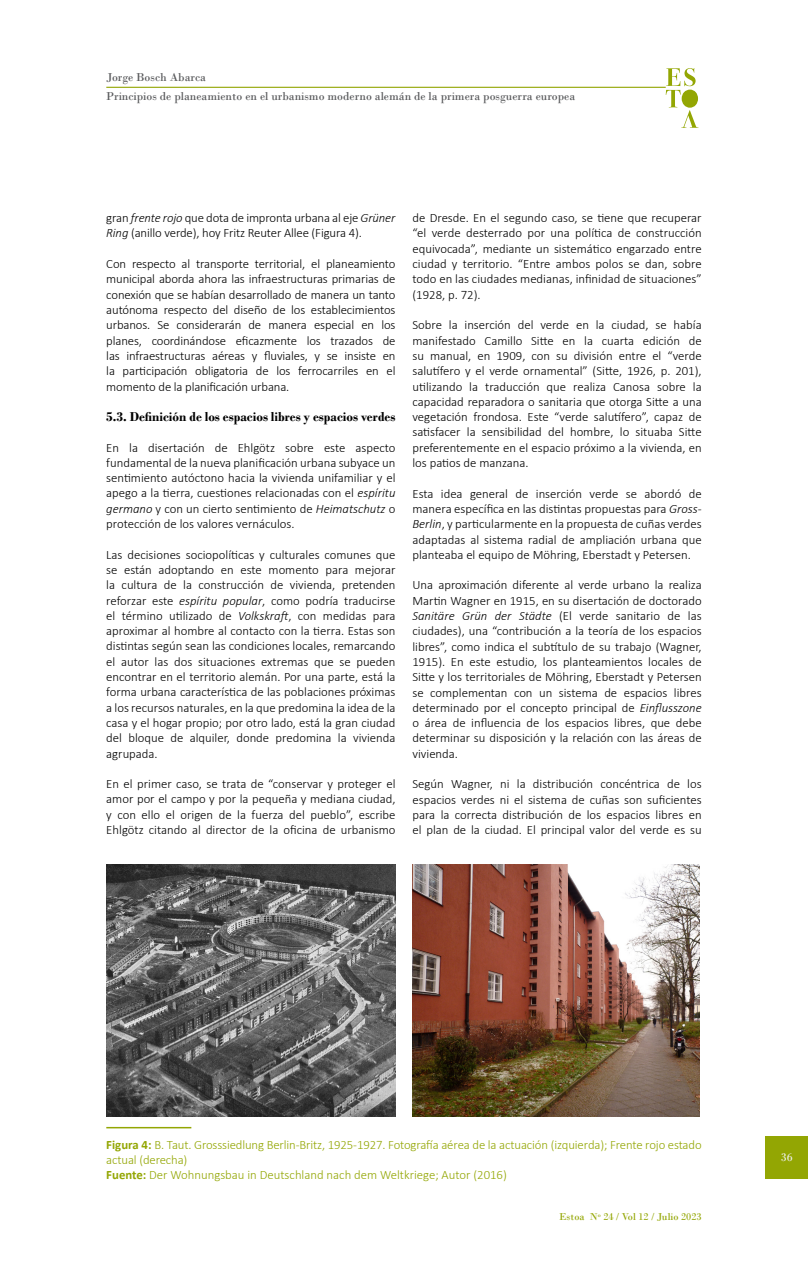
<style>
.page{position:relative;width:808px;height:1263px;background:#fff}
.page>*{position:absolute;margin:0;border:0;box-sizing:border-box;transform-origin:0 0}
.No_Spacing{font:700 13.5px "Bodoni";color:#000}
.No_Spacing-2{font:300 12.75px/15.3px "Calibri";color:#000;text-align:justify}
.No_Spacing-3{font:300 12.75px/15.3px "Calibri";letter-spacing:-.01em;color:#93a603}
.t1{font:12px "Bodoni";color:#57585a}
.t2{font:12px "Bodoni";color:#eff0f1}
.t3{font:10.5px "Bodoni";color:#93a603}
.s1{font-style:italic}
.s2{font-weight:700}
</style>
<div class="page">
<svg style="left:666px;top:68px;width:32px;height:60px"></svg>
<hr style="left:106px;top:87px;width:560px;height:1px;background:#93a603">
<div style="left:765px;top:1137px;width:43px;height:42px;background:#93a603"></div>
<img style="left:106px;top:864px;width:289px;height:252px">
<img style="left:412px;top:864px;width:287px;height:252px">
<hr style="left:106px;top:1127px;width:85px;height:1px;background:#93a603">
<p class="t1" style="left:106px;top:70px;width:101px">Jorge Bosch Abarca</p>
<p class="t1" style="left:106px;top:89px;width:470px">Principios de planeamiento en el urbanismo moderno alemán de la primera posguerra europea</p>
<p class="No_Spacing-2" style="left:106px;top:210px;width:291px">gran <span class="s1">frente rojo</span> que dota de impronta urbana al eje <span class="s1">Grüner<br>Ring</span> (anillo verde), hoy Fritz Reuter Allee (Figura 4).</p>
<p class="No_Spacing-2" style="left:106px;top:256px;width:291px">Con respecto al transporte territorial, el planeamiento municipal aborda ahora las infraestructuras primarias de conexión que se habían desarrollado de manera un tanto autónoma respecto del diseño de los establecimientos urbanos. Se considerarán de manera especial en los planes, coordinándose eficazmente los trazados de las infraestructuras aéreas y fluviales, y se insiste en la participación obligatoria de los ferrocarriles en el momento de la planificación urbana.</p>
<p class="No_Spacing" style="left:106px;top:409px;width:291px">5.3. Definición de los espacios libres y espacios verdes</p>
<p class="No_Spacing-2" style="left:106px;top:439px;width:291px">En la disertación de Ehlgötz sobre este aspecto fundamental de la nueva planificación urbana subyace un sentimiento autóctono hacia la vivienda unifamiliar y el apego a la tierra, cuestiones relacionadas con el <span class="s1">espíritu germano</span> y con un cierto sentimiento de <span class="s1">Heimatschutz</span> o protección de los valores vernáculos.</p>
<p class="No_Spacing-2" style="left:106px;top:547px;width:291px">Las decisiones sociopolíticas y culturales comunes que se están adoptando en este momento para mejorar la cultura de la construcción de vivienda, pretenden reforzar este <span class="s1">espíritu popular</span>, como podría traducirse el término utilizado de <span class="s1">Volkskraft</span>, con medidas para aproximar al hombre al contacto con la tierra. Estas son distintas según sean las condiciones locales, remarcando el autor las dos situaciones extremas que se pueden encontrar en el territorio alemán. Por una parte, está la forma urbana característica de las poblaciones próximas a los recursos naturales, en la que predomina la idea de la casa y el hogar propio; por otro lado, está la gran ciudad del bloque de alquiler, donde predomina la vivienda agrupada.</p>
<p class="No_Spacing-2" style="left:106px;top:776px;width:291px">En el primer caso, se trata de “conservar y proteger el amor por el campo y por la pequeña y mediana ciudad, y con ello el origen de la fuerza del pueblo”, escribe Ehlgötz citando al director de la oficina de urbanismo</p>
<p class="No_Spacing-2" style="left:412px;top:210px;width:291px">de Dresde. En el segundo caso, se tiene que recuperar “el verde desterrado por una política de construcción equivocada”, mediante un sistemático engarzado entre ciudad y territorio. “Entre ambos polos se dan, sobre todo en las ciudades medianas, infinidad de situaciones” (1928, p. 72).</p>
<p class="No_Spacing-2" style="left:412px;top:317px;width:291px">Sobre la inserción del verde en la ciudad, se había manifestado Camillo Sitte en la cuarta edición de su manual, en 1909, con su división entre el “verde salutífero y el verde ornamental” (Sitte, 1926, p. 201), utilizando la traducción que realiza Canosa sobre la capacidad reparadora o sanitaria que otorga Sitte a una vegetación frondosa. Este “verde salutífero”, capaz de satisfacer la sensibilidad del hombre, lo situaba Sitte preferentemente en el espacio próximo a la vivienda, en los patios de manzana.</p>
<p class="No_Spacing-2" style="left:412px;top:486px;width:291px">Esta idea general de inserción verde se abordó de manera específica en las distintas propuestas para <span class="s1">Gross-Berlin</span>, y particularmente en la propuesta de cuñas verdes adaptadas al sistema radial de ampliación urbana que planteaba el equipo de Möhring, Eberstadt y Petersen.</p>
<p class="No_Spacing-2" style="left:412px;top:577px;width:291px">Una aproximación diferente al verde urbano la realiza Martin Wagner en 1915, en su disertación de doctorado <span class="s1">Sanitäre Grün der Städte</span> (El verde sanitario de las ciudades), una “contribución a la teoría de los espacios libres”, como indica el subtítulo de su trabajo (Wagner, 1915). En este estudio, los planteamientos locales de Sitte y los territoriales de Möhring, Eberstadt y Petersen se complementan con un sistema de espacios libres determinado por el concepto principal de <span class="s1">Einflusszone </span>o área de influencia de los espacios libres, que debe determinar su disposición y la relación con las áreas de vivienda.</p>
<p class="No_Spacing-2" style="left:412px;top:776px;width:291px">Según Wagner, ni la distribución concéntrica de los espacios verdes ni el sistema de cuñas son suficientes para la correcta distribución de los espacios libres en el plan de la ciudad. El principal valor del verde es su</p>
<p class="No_Spacing-3" style="left:106px;top:1136px;width:597px"><span class="s2">Figura 4:</span> B. Taut. Grosssiedlung Berlin-Britz, 1925-1927. Fotografía aérea de la actuación (izquierda); Frente rojo estado actual (derecha)</p>
<p class="No_Spacing-3" style="left:106px;top:1167px;width:402px"><span class="s2">Fuente:</span> Der Wohnungsbau in Deutschland nach dem Weltkriege; Autor (2016)</p>
<p class="t3" style="left:559px;top:1211px;width:144px">Estoa N<sup>o</sup> 24 / Vol 12 / Julio 2023</p>
<p class="t2" style="left:781px;top:1150px;width:13px">36</p>
</div>
